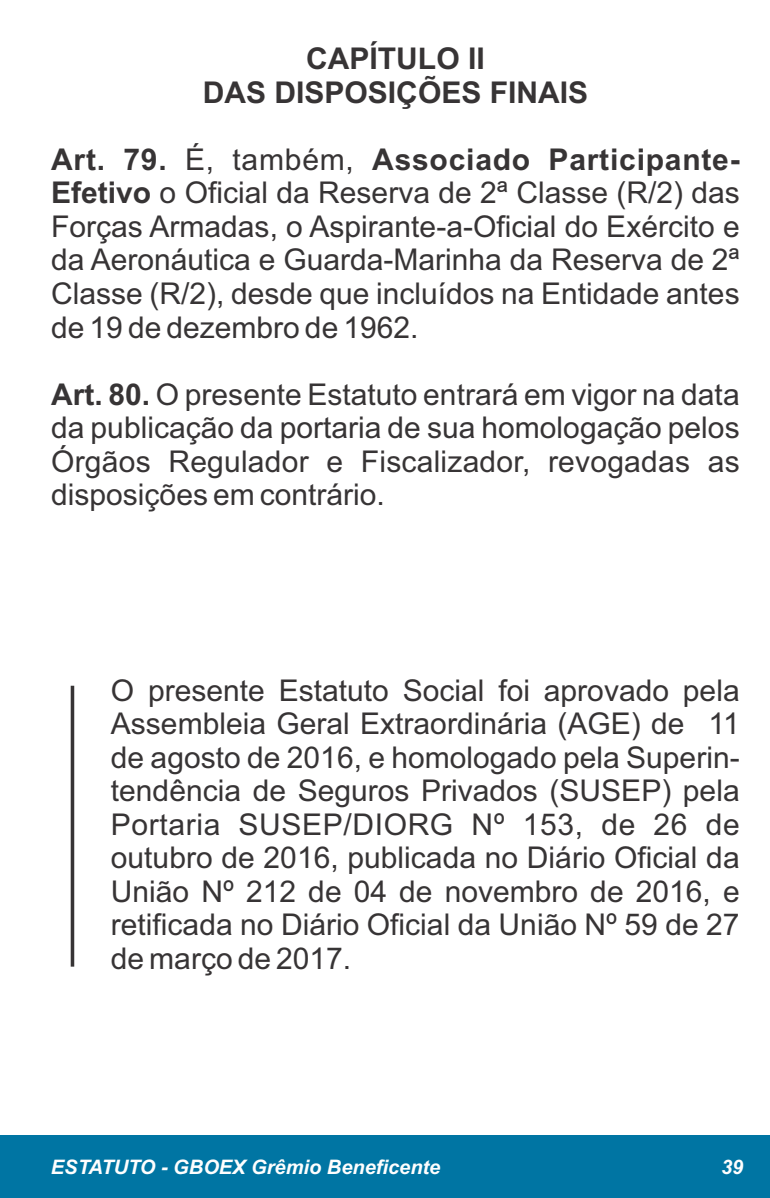
<style>
.page{position:relative;width:770px;height:1198px;background:#fff}
.page>*{position:absolute;margin:0;border:0;box-sizing:border-box;transform-origin:0 0}
.t1{font:30px/33.5px "Arial";color:#373435;text-align:justify}
.t2{font:700 30px/33.5px "Arial";color:#373435;text-align:center}
.t3{font:italic 700 20px "Arial";color:#fefefe}
.s1{font-weight:700}
</style>
<div class="page">
<div style="left:0;top:1135px;width:769px;height:63px;background:#0075a3"></div>
<hr style="left:71px;top:686px;width:3px;height:281px;background:#373435">
<p class="t2" style="left:202px;top:45px;width:387px">CAPÍTULO II<br>DAS DISPOSIÇÕES FINAIS</p>
<p class="t1" style="left:51px;top:145px;width:689px"><span class="s1">Art. 79.</span> É, também, <span class="s1">Associado Participante-Efetivo</span> o Oficial da Reserva de 2ª Classe (R/2) das Forças Armadas, o Aspirante-a-Oficial do Exército e da Aeronáutica e Guarda-Marinha da Reserva de 2ª Classe (R/2), desde que incluídos na Entidade antes de 19 de dezembro de 1962.</p>
<p class="t1" style="left:51px;top:380px;width:689px"><span class="s1">Art. 80.</span> O presente Estatuto entrará em vigor na data da publicação da portaria de sua homologação pelos Órgãos Regulador e Fiscalizador, revogadas as disposições em contrário.</p>
<p class="t1" style="left:111px;top:676px;width:630px">O presente Estatuto Social foi aprovado pela Assembleia Geral Extraordinária (AGE) de 11 de agosto de 2016, e homologado pela Superin&shy;tendência de Seguros Privados (SUSEP) pela Portaria SUSEP/DIORG Nº 153, de 26 de outubro de 2016, publicada no Diário Oficial da União Nº 212 de 04 de novembro de 2016, e retificada no Diário Oficial da União Nº 59 de 27 de março de 2017.</p>
<p class="t3" style="left:51px;top:1159px;width:390px">ESTATUTO - GBOEX Grêmio Beneficente</p>
<p class="t3" style="left:720px;top:1159px;width:24px">39</p>
</div>
